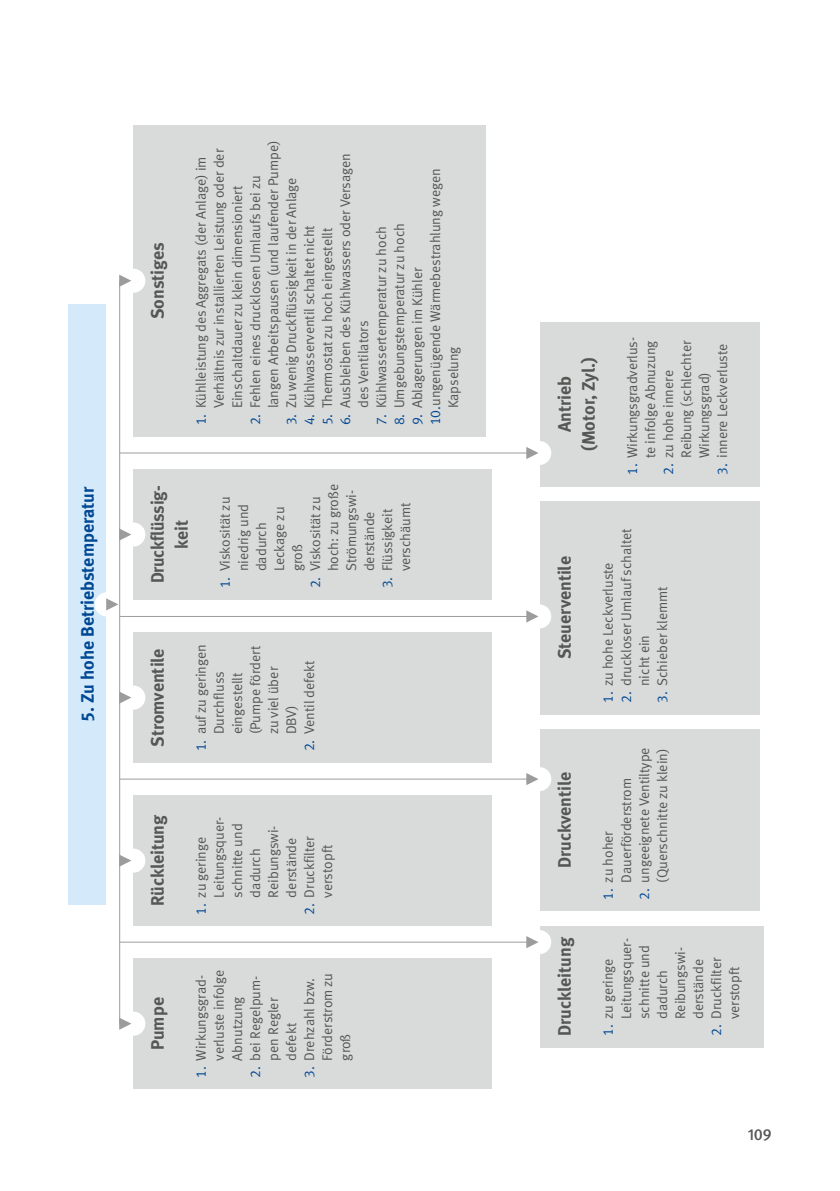
<style>
.page{position:relative;width:840px;height:1191px;background:#fff}
.page>*{position:absolute;margin:0;border:0;box-sizing:border-box;transform-origin:0 0}
.t1{font:700 18px/24px "DGUV Meta";color:#565655;text-align:center}
.t2{font:700 18px "DGUV Meta";color:#004893}
.t3{font:500 16px "DGUV Meta";color:#565655}
.t4{font:14px/18px "DGUV Meta";color:#565655}
.s1{color:#004893}
</style>
<div class="page">
<div style="left:133px;top:958px;width:358px;height:131px;background:#d9dada"></div>
<div style="left:68px;top:304px;width:38px;height:600px;background:#d4eafa"></div>
<div style="left:540px;top:501px;width:219px;height:213px;background:#d9dada"></div>
<div style="left:540px;top:926px;width:223px;height:121px;background:#d9dada"></div>
<div style="left:133px;top:632px;width:358px;height:131px;background:#d9dada"></div>
<div style="left:133px;top:469px;width:358px;height:131px;background:#d9dada"></div>
<div style="left:133px;top:125px;width:352px;height:312px;background:#d9dada"></div>
<div style="left:133px;top:795px;width:358px;height:131px;background:#d9dada"></div>
<div style="left:540px;top:729px;width:219px;height:182px;background:#d9dada"></div>
<hr style="left:119px;top:281px;width:1px;height:743px;background:#9c9c9d">
<div style="left:540px;top:322px;width:219px;height:164px;background:#d9dada"></div>
<div style="left:95px;top:592px;width:24px;height:24px;background:#fff;border-radius:50%"></div>
<svg style="left:106px;top:598px;width:12px;height:12px"></svg>
<div style="left:121px;top:1011px;width:24px;height:24px;background:#fff;border-radius:50%"></div>
<svg style="left:119px;top:1017px;width:12px;height:12px"></svg>
<div style="left:121px;top:848px;width:24px;height:24px;background:#fff;border-radius:50%"></div>
<svg style="left:119px;top:854px;width:12px;height:12px"></svg>
<div style="left:121px;top:685px;width:24px;height:24px;background:#fff;border-radius:50%"></div>
<svg style="left:119px;top:691px;width:12px;height:12px"></svg>
<div style="left:121px;top:522px;width:24px;height:24px;background:#fff;border-radius:50%"></div>
<svg style="left:119px;top:528px;width:12px;height:12px"></svg>
<div style="left:121px;top:269px;width:24px;height:24px;background:#fff;border-radius:50%"></div>
<svg style="left:119px;top:275px;width:12px;height:12px"></svg>
<div style="left:527px;top:930px;width:24px;height:24px;background:#fff;border-radius:50%"></div>
<hr style="left:120px;top:941px;width:407px;height:1px;background:#9c9c9d">
<svg style="left:526px;top:936px;width:12px;height:12px"></svg>
<div style="left:527px;top:767px;width:24px;height:24px;background:#fff;border-radius:50%"></div>
<hr style="left:120px;top:778px;width:407px;height:1px;background:#9c9c9d">
<svg style="left:526px;top:773px;width:12px;height:12px"></svg>
<div style="left:527px;top:604px;width:24px;height:24px;background:#fff;border-radius:50%"></div>
<hr style="left:120px;top:616px;width:407px;height:1px;background:#9c9c9d">
<svg style="left:526px;top:610px;width:12px;height:12px"></svg>
<div style="left:527px;top:441px;width:24px;height:24px;background:#fff;border-radius:50%"></div>
<hr style="left:120px;top:452px;width:407px;height:1px;background:#9c9c9d">
<svg style="left:526px;top:447px;width:12px;height:12px"></svg>
<p class="t2" style="left:77px;top:721px;width:236px;rotate:-90deg">5. Zu hohe Betriebstemperatur</p>
<p class="t1" style="left:146px;top:319px;width:78px;rotate:-90deg">Sonstiges</p>
<p class="t4" style="left:192px;top:408px;width:261px;text-indent:-17px;rotate:-90deg"><span class="s1">1.</span> Kühlleistung des Aggregats (der Anlage) im<br>Verhältnis zur installierten Leistung oder der<br>Einschaltdauer zu klein dimensioniert</p>
<p class="t4" style="left:246px;top:408px;width:269px;text-indent:-17px;rotate:-90deg"><span class="s1">2.</span> Fehlen eines drucklosen Umlaufs bei zu langen Arbeitspausen (und laufender Pumpe)</p>
<p class="t4" style="left:336px;top:408px;width:256px;text-indent:-17px;rotate:-90deg"><span class="s1">6.</span> Ausbleiben des Kühlwassers oder Versagen des Ventilators</p>
<p class="t4" style="left:426px;top:425px;width:258px;rotate:-90deg"><span class="s1">10.</span>ungenügende Wärmebestrahlung wegen</p>
<p class="t4" style="left:282px;top:425px;width:249px;rotate:-90deg"><span class="s1">3.</span> Zu wenig Druckflüssigkeit in der Anlage</p>
<p class="t4" style="left:372px;top:425px;width:201px;rotate:-90deg"><span class="s1">7.</span> Kühlwassertemperatur zu hoch</p>
<p class="t4" style="left:390px;top:425px;width:203px;rotate:-90deg"><span class="s1">8.</span> Umgebungstemperatur zu hoch</p>
<p class="t4" style="left:300px;top:425px;width:202px;rotate:-90deg"><span class="s1">4.</span> Kühlwasserventil schaltet nicht</p>
<p class="t4" style="left:318px;top:425px;width:199px;rotate:-90deg"><span class="s1">5.</span> Thermostat zu hoch eingestellt</p>
<p class="t4" style="left:408px;top:425px;width:159px;rotate:-90deg"><span class="s1">9.</span> Ablagerungen im Kühler</p>
<p class="t4" style="left:444px;top:408px;width:63px;rotate:-90deg">Kapselung</p>
<p class="t4" style="left:306px;top:571px;width:89px;text-indent:-17px;rotate:-90deg"><span class="s1">2.</span> Viskosität zu hoch: zu große<br>Strömungswi&shy;derstände</p>
<p class="t1" style="left:146px;top:583px;width:99px;rotate:-90deg">Druckflüssig&shy;keit</p>
<p class="t4" style="left:216px;top:571px;width:76px;text-indent:-17px;rotate:-90deg"><span class="s1">1.</span> Viskosität zu niedrig und dadurch<br>Leckage zu groß</p>
<p class="t4" style="left:378px;top:571px;width:70px;text-indent:-17px;rotate:-90deg"><span class="s1">3.</span> Flüssigkeit verschäumt</p>
<p class="t1" style="left:146px;top:746px;width:100px;rotate:-90deg">Stromventile</p>
<p class="t4" style="left:192px;top:734px;width:92px;text-indent:-17px;rotate:-90deg"><span class="s1">1.</span> auf zu geringen<br>Durchfluss eingestellt (Pumpe fördert zu viel über<br>DBV)</p>
<p class="t4" style="left:300px;top:751px;width:93px;rotate:-90deg"><span class="s1">2.</span> Ventil defekt</p>
<p class="t1" style="left:146px;top:906px;width:93px;rotate:-90deg">Rückleitung</p>
<p class="t4" style="left:192px;top:897px;width:82px;text-indent:-17px;rotate:-90deg"><span class="s1">1.</span> zu geringe<br>Leitungsquer&shy;schnitte und dadurch<br>Reibungswi&shy;derstände</p>
<p class="t4" style="left:300px;top:914px;width:80px;text-align:center;rotate:-90deg"><span class="s1">2.</span> Druckfilter verstopft</p>
<p class="t1" style="left:146px;top:1050px;width:54px;rotate:-90deg">Pumpe</p>
<p class="t4" style="left:192px;top:1060px;width:92px;text-indent:-17px;rotate:-90deg"><span class="s1">1.</span> Wirkungsgrad&shy;verluste infolge<br>Abnutzung</p>
<p class="t4" style="left:246px;top:1060px;width:86px;text-indent:-17px;rotate:-90deg"><span class="s1">2.</span> bei Regelpum&shy;pen Regler defekt</p>
<p class="t4" style="left:300px;top:1060px;width:89px;text-indent:-17px;rotate:-90deg"><span class="s1">3.</span> Drehzahl bzw.<br>Förderstrom zu groß</p>
<p class="t1" style="left:553px;top:451px;width:96px;rotate:-90deg">Antrieb (Motor, Zyl.)</p>
<p class="t4" style="left:623px;top:475px;width:140px;text-align:right;rotate:-90deg"><span class="s1">1.</span> Wirkungsgradverlus&shy;te infolge Abnuzung</p>
<p class="t4" style="left:659px;top:458px;width:119px;text-indent:-17px;rotate:-90deg"><span class="s1">2.</span> zu hohe innere<br>Reibung (schlechter<br>Wirkungsgrad)</p>
<p class="t4" style="left:713px;top:475px;width:133px;rotate:-90deg"><span class="s1">3.</span> innere Leckverluste</p>
<p class="t4" style="left:617px;top:686px;width:159px;text-indent:-17px;rotate:-90deg"><span class="s1">2.</span> druckloser Umlauf schaltet nicht ein</p>
<p class="t1" style="left:553px;top:659px;width:105px;rotate:-90deg">Steuerventile</p>
<p class="t4" style="left:599px;top:703px;width:142px;rotate:-90deg"><span class="s1">1.</span> zu hohe Leckverluste</p>
<p class="t4" style="left:653px;top:703px;width:118px;rotate:-90deg"><span class="s1">3.</span> Schieber klemmt</p>
<p class="t4" style="left:635px;top:899px;width:154px;text-align:right;rotate:-90deg"><span class="s1">2.</span> ungeeignete Ventiltype (Querschnitte zu klein)</p>
<p class="t1" style="left:553px;top:868px;width:98px;rotate:-90deg">Druckventile</p>
<p class="t4" style="left:599px;top:882px;width:106px;text-indent:-17px;rotate:-90deg"><span class="s1">1.</span> zu hoher<br>Dauerförderstrom</p>
<p class="t1" style="left:553px;top:1036px;width:100px;rotate:-90deg">Druckleitung</p>
<p class="t4" style="left:599px;top:1019px;width:82px;text-indent:-17px;rotate:-90deg"><span class="s1">1.</span> zu geringe<br>Leitungsquer&shy;schnitte und dadurch<br>Reibungswi&shy;derstände</p>
<p class="t4" style="left:707px;top:1036px;width:80px;text-align:center;rotate:-90deg"><span class="s1">2.</span> Druckfilter verstopft</p>
<p class="t3" style="left:747px;top:1124px;width:26px">109</p>
</div>
